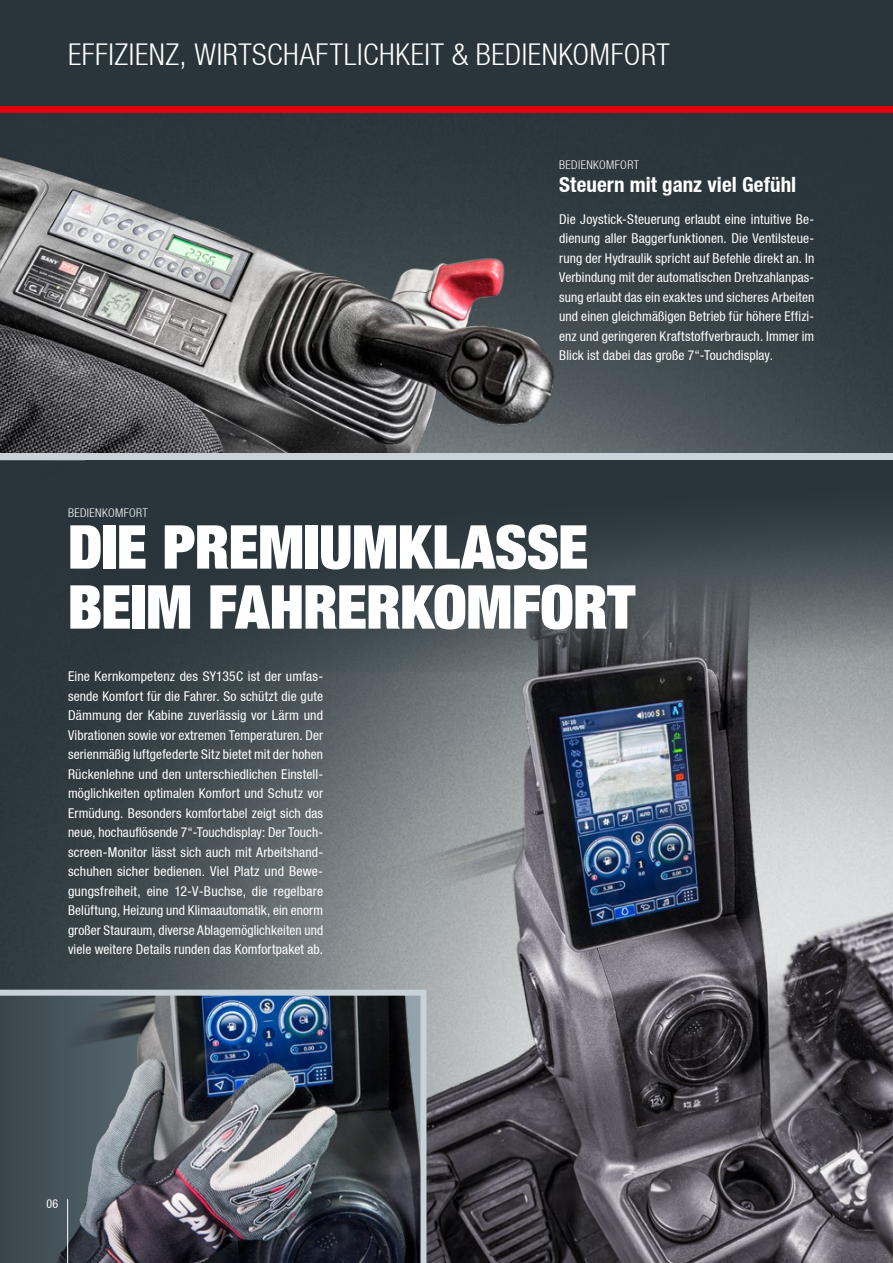
<style>
.page{position:relative;width:893px;height:1263px;background:#fff}
.page>*{position:absolute;margin:0;border:0;box-sizing:border-box;transform-origin:0 0}
.t1{font:900 60px/60px "Context Reprise Extra Black S Si Extra";letter-spacing:-.01em;color:#fff}
.t2{font:700 30px "Context Reprise Light Cond S Si";letter-spacing:.02em;color:#fff}
.t3{font:700 condensed 21px "Context Reprise Condensed S Si";letter-spacing:.005em;color:#fff}
.t4{font:13.5px/19.5px "Context Reprise Condensed S Si Condensed";letter-spacing:.01em;color:#fff;text-align:justify}
.t5{font:700 12px "Context Reprise Light Cond S Si";letter-spacing:.03em;color:#fff}
.t6{font:12px "Context Reprise Condensed S Si Condensed";color:#fff}
</style>
<div class="page">
<div style="left:0;top:0;width:893px;height:106px;background:#29353a"></div>
<div style="left:0;top:106px;width:893px;height:7px;background:#e3000f"></div>
<img style="left:0;top:460px;width:347px;height:527px">
<img style="left:0;top:113px;width:893px;height:347px">
<img style="left:347px;top:672px;width:546px;height:591px">
<svg style="left:85px;top:459px;width:808px;height:213px;background:#3b454a"></svg>
<div style="left:0;top:453px;width:893px;height:6px;background:#c8d3d9"></div>
<img style="left:0;top:987px;width:429px;height:276px">
<img style="left:0;top:113px;width:612px;height:340px">
<img style="left:881px;top:649px;width:12px;height:602px">
<hr style="left:67px;top:1199px;width:1px;height:64px;background:#fff">
<h2 class="t2" style="left:68px;top:37px;width:603px">EFFIZIENZ, WIRTSCHAFTLICHKEIT &amp; BEDIENKOMFORT</h2>
<p class="t5" style="left:559px;top:157px;width:81px">BEDIENKOMFORT</p>
<h3 class="t3" style="left:559px;top:172px;width:239px">Steuern mit ganz viel Gefühl</h3>
<p class="t5" style="left:68px;top:506px;width:81px">BEDIENKOMFORT</p>
<p class="t4" style="left:559px;top:209px;width:257px">Die Joystick-Steuerung erlaubt eine intuitive Be&shy;dienung aller Baggerfunktionen. Die Ventilsteue&shy;rung der Hydraulik spricht auf Befehle direkt an. In Verbindung mit der automatischen Drehzahlanpas&shy;sung erlaubt das ein exaktes und sicheres Arbeiten und einen gleichmäßigen Betrieb für höhere Effizi&shy;enz und geringeren Kraftstoffverbrauch. Immer im Blick ist dabei das große 7“-Touchdisplay.</p>
<h1 class="t1" style="left:68px;top:516px;width:569px">DIE PREMIUMKLASSE<br>BEIM FAHRERKOMFORT</h1>
<p class="t4" style="left:68px;top:667px;width:257px">Eine Kernkompetenz des SY135C ist der umfas&shy;sende Komfort für die Fahrer. So schützt die gute Dämmung der Kabine zuverlässig vor Lärm und Vibrationen sowie vor extremen Temperaturen. Der serienmäßig luftgefederte Sitz bietet mit der hohen Rückenlehne und den unterschiedlichen Einstell&shy;möglichkeiten optimalen Komfort und Schutz vor Ermüdung. Besonders komfortabel zeigt sich das neue, hochauflösende 7“-Touchdisplay: Der Touch&shy;screen-Monitor lässt sich auch mit Arbeitshand&shy;schuhen sicher bedienen. Viel Platz und Bewe&shy;gungsfreiheit, eine 12-V-Buchse, die regelbare Belüftung, Heizung und Klimaautomatik, ein enorm großer Stauraum, diverse Ablagemöglichkeiten und viele weitere Details runden das Komfortpaket ab.</p>
<p class="t6" style="left:46px;top:1197px;width:14px">06</p>
</div>
